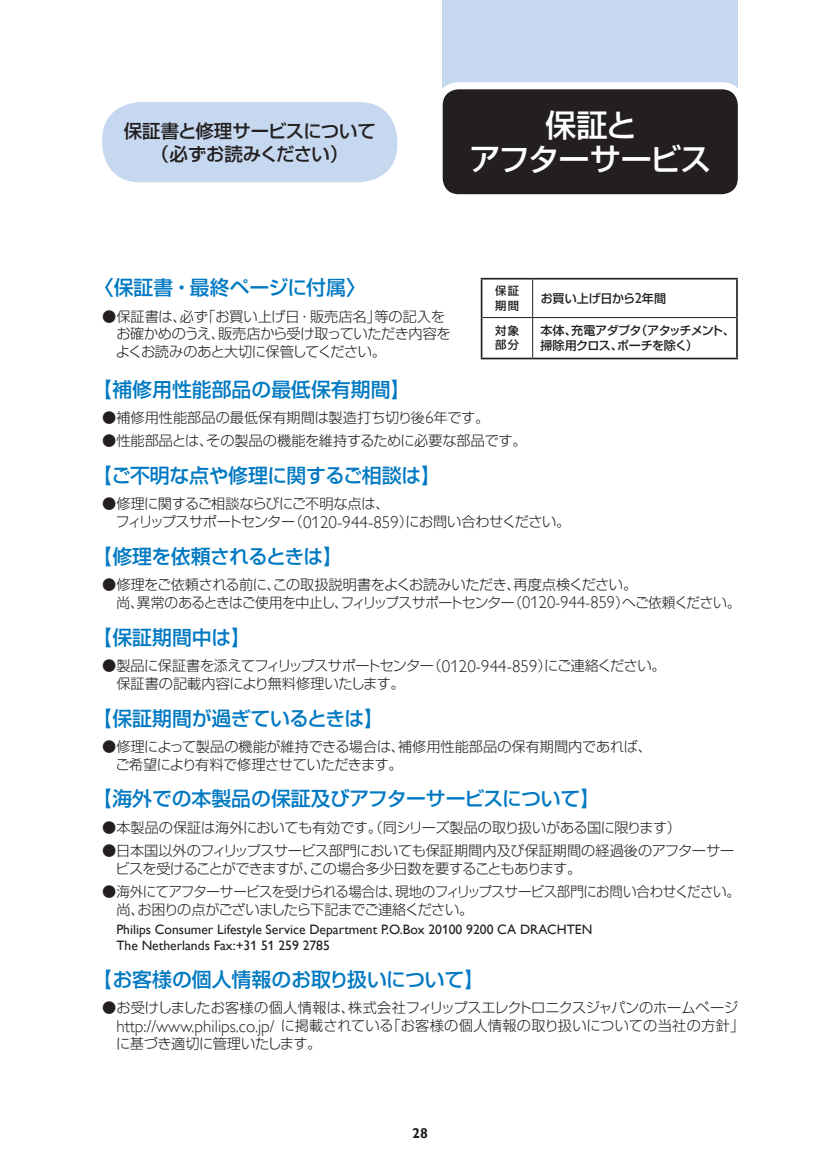
<style>
.page{position:relative;width:840px;height:1173px;background:#fff}
.page>*{position:absolute;margin:0;border:0;box-sizing:border-box;transform-origin:0 0}
.t1{font:500 31.2px/34px "Shin Go Pro";letter-spacing:-.04em;color:#fff;text-align:center}
.t2{font:500 19.8px "Shin Go Pro";letter-spacing:-.005em;color:#0079c2}
.t3{font:500 19.8px "Shin Go Pro";letter-spacing:-.035em;color:#0079c2}
.t4{font:500 18.4px/23px "Shin Go Pro";letter-spacing:-.015em;color:#231f20;text-align:center}
.t5{font:300 14.2px/17.8px "Shin Go Pro";letter-spacing:-.025em;color:#231f20}
.t6{font:300 14.2px "Shin Go Pro";color:#231f20}
.t7{font:700 14.2px "Gill Sans Alt One WGL";color:#231f20}
.t8{font:13.6px/15.6px "Gill Sans Alt One WGL";color:#231f20}
.t9{font:500 12px/15.6px "Shin Go Pro";letter-spacing:-.03em;color:#231f20}
.t10{font:500 12px "Shin Go Pro";letter-spacing:-.01em;color:#231f20}
.t11{font:500 11.4px/14.2px "Shin Go Pro";letter-spacing:.1em;color:#231f20}
.s1{font-family:"Gill Sans Alt One WGL Light";font-weight:400;font-size:17px}
.s2{font-family:"Gill Sans Alt One WGL";font-weight:400;font-size:14.4px}
</style>
<div class="page">
<div style="left:102px;top:102px;width:295px;height:80px;background:#c6d8ef;border-radius:38px"></div>
<hr style="left:480px;top:279px;width:2px;height:38px;background:#231f20">
<hr style="left:480px;top:317px;width:2px;height:41px;background:#231f20">
<hr style="left:480px;top:278px;width:52px;height:1px;background:#231f20">
<hr style="left:480px;top:358px;width:52px;height:1px;background:#231f20">
<hr style="left:532px;top:279px;width:1px;height:38px;background:#231f20">
<hr style="left:532px;top:318px;width:1px;height:40px;background:#231f20">
<hr style="left:735px;top:279px;width:2px;height:38px;background:#231f20">
<hr style="left:735px;top:317px;width:2px;height:41px;background:#231f20">
<hr style="left:532px;top:278px;width:205px;height:1px;background:#231f20">
<hr style="left:532px;top:358px;width:205px;height:1px;background:#231f20">
<hr style="left:482px;top:317px;width:50px;height:1px;background:#231f20">
<hr style="left:532px;top:317px;width:203px;height:1px;background:#231f20">
<div style="left:442px;top:0;width:295px;height:147px;background:#c6d8ef"></div>
<div style="left:439px;top:86px;width:302px;height:112px;background:#231f20;border-radius:20px"></div>
<div style="left:435px;top:82px;width:309px;height:119px;border:7px solid #fff;border-radius:20px"></div>
<p class="t4" style="left:124px;top:117px;width:253px">保証書と修理サービスについて（必ずお読みください）</p>
<h1 class="t1" style="left:469px;top:104px;width:243px">保証と<br>アフターサービス</h1>
<h2 class="t2" style="left:94px;top:271px;width:273px">〈保証書・最終ページに付属〉</h2>
<p class="t5" style="left:116px;top:305px;width:336px;text-indent:-14px">●保証書は、必ず「お買い上げ日・販売店名」等の記入をお確かめのうえ、販売店から受け取っていただき内容をよくお読みのあと大切に保管してください。</p>
<h2 class="t2" style="left:92px;top:373px;width:320px">【補修用性能部品の最低保有期間】</h2>
<p class="t6" style="left:102px;top:406px;width:388px">●補修用性能部品の最低保有期間は製造打ち切り後<span class="s1">6</span>年です。</p>
<p class="t5" style="left:102px;top:430px;width:425px">●性能部品とは、その製品の機能を維持するために必要な部品です。</p>
<h2 class="t2" style="left:92px;top:459px;width:350px">【ご不明な点や修理に関するご相談は】</h2>
<p class="t5" style="left:116px;top:493px;width:456px;text-indent:-13px">●修理に関するご相談ならびにご不明な点は、<br>フィリップスサポートセンター（<span class="s1">0120-944-859</span>）にお問い合わせください。</p>
<h2 class="t3" style="left:92px;top:540px;width:252px">【修理を依頼されるときは】</h2>
<p class="t5" style="left:116px;top:574px;width:625px;text-indent:-14px">●修理をご依頼される前に、この取扱説明書をよくお読みいただき、再度点検ください。<br>尚、異常のあるときはご使用を中止し、フィリップスサポートセンター（<span class="s1">0120-944-859</span>）へご依頼ください。</p>
<h2 class="t2" style="left:92px;top:621px;width:160px">【保証期間中は】</h2>
<p class="t5" style="left:116px;top:655px;width:550px;text-indent:-14px">●製品に保証書を添えてフィリップスサポートセンター（<span class="s1">0120-944-859</span>）にご連絡ください。保証書の記載内容により無料修理いたします。</p>
<h2 class="t2" style="left:92px;top:702px;width:293px">【保証期間が過ぎているときは】</h2>
<p class="t5" style="left:115px;top:736px;width:537px;text-indent:-13px">●修理によって製品の機能が維持できる場合は、補修用性能部品の保有期間内であれば、ご希望により有料で修理させていただきます。</p>
<h2 class="t2" style="left:92px;top:782px;width:509px">【海外での本製品の保証及びアフターサービスについて】</h2>
<p class="t5" style="left:102px;top:816px;width:580px">●本製品の保証は海外においても有効です。（同シリーズ製品の取り扱いがある国に限ります）</p>
<p class="t5" style="left:115px;top:840px;width:620px;text-indent:-13px">●日本国以外のフィリップスサービス部門においても保証期間内及び保証期間の経過後のアフターサービスを受けることができますが、この場合多少日数を要することもあります。</p>
<p class="t5" style="left:116px;top:881px;width:625px;text-indent:-14px">●海外にてアフターサービスを受けられる場合は、現地のフィリップスサービス部門にお問い合わせください。尚、お困りの点がございましたら下記までご連絡ください。</p>
<p class="t8" style="left:116px;top:921px;width:477px">Philips Consumer Lifestyle Service Department P.O.Box 20100 9200 CA DRACHTEN<br>The Netherlands Fax:+31 51 259 2785</p>
<h2 class="t2" style="left:92px;top:963px;width:393px">【お客様の個人情報のお取り扱いについて】</h2>
<p class="t5" style="left:116px;top:997px;width:629px;text-indent:-14px">●お受けしましたお客様の個人情報は、株式会社フィリップスエレクトロニクスジャパンのホームページ<span class="s1">http://www.philips.co.jp/</span> に掲載されている「お客様の個人情報の取り扱いについての当社の方針」に基づき適切に管理いたします。</p>
<p class="t11" style="left:495px;top:282px;width:25px">保証期間</p>
<p class="t10" style="left:540px;top:288px;width:127px">お買い上げ日から<span class="s2">2</span>年間</p>
<p class="t11" style="left:495px;top:322px;width:25px">対象部分</p>
<p class="t9" style="left:540px;top:321px;width:196px">本体、充電アダプタ（アタッチメント、掃除用クロス、ポーチを除く）</p>
<p class="t7" style="left:412px;top:1123px;width:17px">28</p>
</div>
